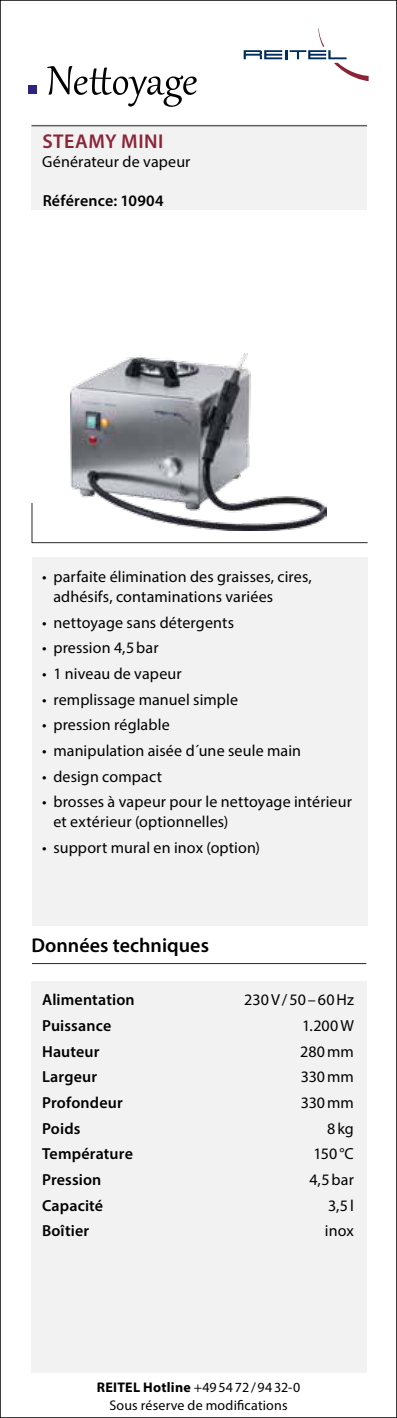
<style>
.page{position:relative;width:397px;height:1418px;background:#fff}
.page>*{position:absolute;margin:0;border:0;box-sizing:border-box;transform-origin:0 0}
.t1{font:50px "Gabriola";color:#000}
.t2{font:600 20px "Myriad Pro";letter-spacing:.005em;color:#000}
.t3{font:600 20px "Myriad Pro";letter-spacing:.025em;color:#8a2537}
.t4{font:16px/20px "Myriad Pro";letter-spacing:.01em;color:#000}
.t5{font:600 16px "Myriad Pro";letter-spacing:.01em;color:#000}
.t6{font:14px/18px "Myriad Pro";letter-spacing:.015em;color:#000;text-align:center}
.s1{font-weight:700}
</style>
<div class="page">
<div style="left:32px;top:557px;width:335px;height:369px;background:#f2f2f2"></div>
<div style="left:31px;top:981px;width:336px;height:391px;background:#f2f2f2"></div>
<div style="left:31px;top:125px;width:336px;height:85px;background:#f2f2f2"></div>
<svg style="left:31px;top:503px;width:337px;height:40px"></svg>
<hr style="left:31px;top:125px;width:336px;height:1px;background:#272726">
<hr style="left:32px;top:963px;width:334px;height:1px;background:#272726">
<svg style="left:244px;top:28px;width:125px;height:53px"></svg>
<img style="left:71px;top:354px;width:255px;height:176px">
<div style="left:28px;top:86px;width:9px;height:8px;background:#2e2382"></div>
<h1 class="t1" style="left:47px;top:48px;width:152px">Nettoyage</h1>
<p class="t3" style="left:42px;top:128px;width:123px">STEAMY MINI</p>
<p class="t4" style="left:42px;top:151px;width:150px">Générateur de vapeur</p>
<p class="t5" style="left:43px;top:190px;width:123px">Référence: 10904</p>
<p class="t4" style="left:53px;top:566px;width:260px;text-indent:-11px">• parfaite élimination des graisses, cires, adhésifs, contaminations variées</p>
<p class="t4" style="left:42px;top:612px;width:193px">• nettoyage sans détergents</p>
<p class="t4" style="left:42px;top:637px;width:118px">• pression 4,5bar</p>
<p class="t4" style="left:42px;top:663px;width:141px">• 1 niveau de vapeur</p>
<p class="t4" style="left:42px;top:689px;width:198px">• remplissage manuel simple</p>
<p class="t4" style="left:42px;top:714px;width:129px">• pression réglable</p>
<p class="t4" style="left:42px;top:740px;width:260px">• manipulation aisée d´une seule main</p>
<p class="t4" style="left:42px;top:766px;width:121px">• design compact</p>
<p class="t4" style="left:53px;top:791px;width:300px;text-indent:-11px">• brosses à vapeur pour le nettoyage intérieur et extérieur (optionnelles)</p>
<p class="t4" style="left:42px;top:837px;width:220px">• support mural en inox (option)</p>
<p class="t2" style="left:31px;top:932px;width:179px">Données techniques</p>
<p class="t5" style="left:42px;top:989px;width:94px">Alimentation</p>
<p class="t4" style="left:244px;top:989px;width:111px">230V/50–60Hz</p>
<p class="t5" style="left:42px;top:1015px;width:71px">Puissance</p>
<p class="t4" style="left:302px;top:1015px;width:53px">1.200W</p>
<p class="t5" style="left:42px;top:1041px;width:59px">Hauteur</p>
<p class="t4" style="left:300px;top:1041px;width:55px">280mm</p>
<p class="t5" style="left:42px;top:1066px;width:57px">Largeur</p>
<p class="t4" style="left:301px;top:1066px;width:55px">330mm</p>
<p class="t5" style="left:42px;top:1092px;width:82px">Profondeur</p>
<p class="t4" style="left:301px;top:1092px;width:55px">330mm</p>
<p class="t5" style="left:42px;top:1118px;width:40px">Poids</p>
<p class="t4" style="left:327px;top:1118px;width:28px">8kg</p>
<p class="t5" style="left:42px;top:1143px;width:92px">Température</p>
<p class="t4" style="left:314px;top:1143px;width:42px">150°C</p>
<p class="t5" style="left:42px;top:1169px;width:61px">Pression</p>
<p class="t4" style="left:309px;top:1169px;width:46px">4,5bar</p>
<p class="t5" style="left:42px;top:1195px;width:63px">Capacité</p>
<p class="t4" style="left:328px;top:1195px;width:27px">3,5l</p>
<p class="t5" style="left:42px;top:1220px;width:49px">Boîtier</p>
<p class="t4" style="left:325px;top:1220px;width:31px">inox</p>
<p class="t6" style="left:97px;top:1377px;width:205px"><span class="s1">REITEL Hotline</span> +495472/9432-0<br>Sous réserve de modifications</p>
</div>
